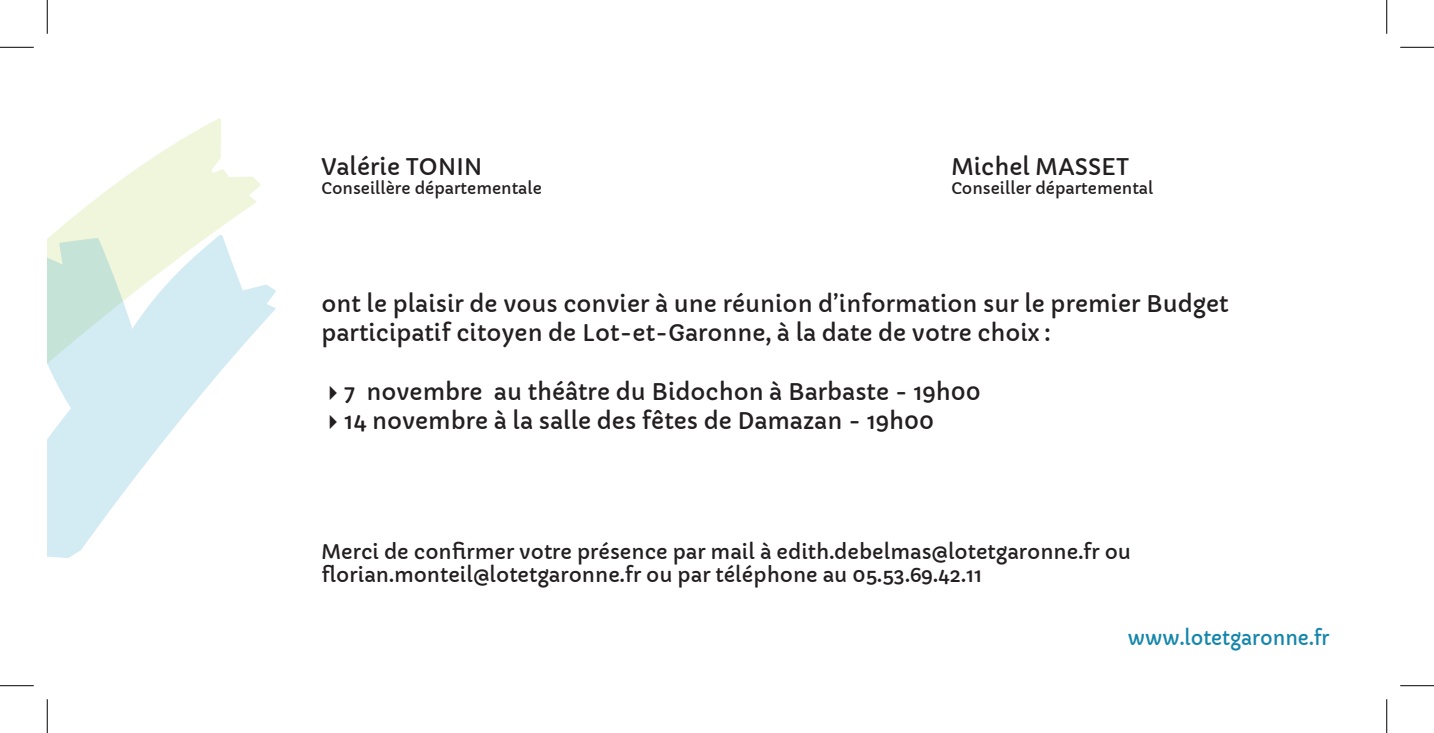
<style>
.page{position:relative;width:1434px;height:733px;background:#fff}
.page>*{position:absolute;margin:0;border:0;box-sizing:border-box;transform-origin:0 0}
.t1{font:22.5px/29.2px "Capriola";color:#231f20}
.t2{font:19.8px/23.8px "Capriola";color:#231f20}
.t3{font:19.8px "Capriola";color:#1586ab;scale:.96 1}
.t4{font:15.75px "Capriola";color:#231f20}
</style>
<div class="page">
<svg style="left:52px;top:118px;width:209px;height:117px"></svg>
<svg style="left:47px;top:235px;width:229px;height:322px"></svg>
<hr style="left:0;top:47px;width:34px;height:1px;background:#000">
<hr style="left:1400px;top:47px;width:34px;height:1px;background:#000">
<hr style="left:0;top:685px;width:34px;height:1px;background:#000">
<hr style="left:1400px;top:685px;width:34px;height:1px;background:#000">
<hr style="left:47px;top:0;width:1px;height:34px;background:#000">
<hr style="left:47px;top:699px;width:1px;height:33px;background:#000">
<hr style="left:1386px;top:0;width:1px;height:34px;background:#000">
<hr style="left:1386px;top:699px;width:1px;height:33px;background:#000">
<p class="t1" style="left:322px;top:152px;width:163px">Valérie TONIN</p>
<p class="t4" style="left:322px;top:178px;width:222px">Conseillère départementale</p>
<p class="t1" style="left:951px;top:152px;width:179px">Michel MASSET</p>
<p class="t4" style="left:951px;top:178px;width:203px">Conseiller départemental</p>
<p class="t1" style="left:322px;top:289px;width:908px">ont le plaisir de vous convier à une réunion d’information sur le premier Budget participatif citoyen de Lot-et-Garonne, à la date de votre choix :</p>
<p class="t1" style="left:322px;top:377px;width:661px">✔7 novembre au théâtre du Bidochon à Barbaste - 19h00</p>
<p class="t1" style="left:322px;top:406px;width:614px">✔14 novembre à la salle des fêtes de Damazan - 19h00</p>
<p class="t2" style="left:322px;top:539px;width:811px">Merci de confirmer votre présence par mail à edith.debelmas@lotetgaronne.fr ou florian.monteil@lotetgaronne.fr ou par téléphone au 05.53.69.42.11</p>
<p class="t3" style="left:1128px;top:625px;width:212px">www.lotetgaronne.fr</p>
</div>
